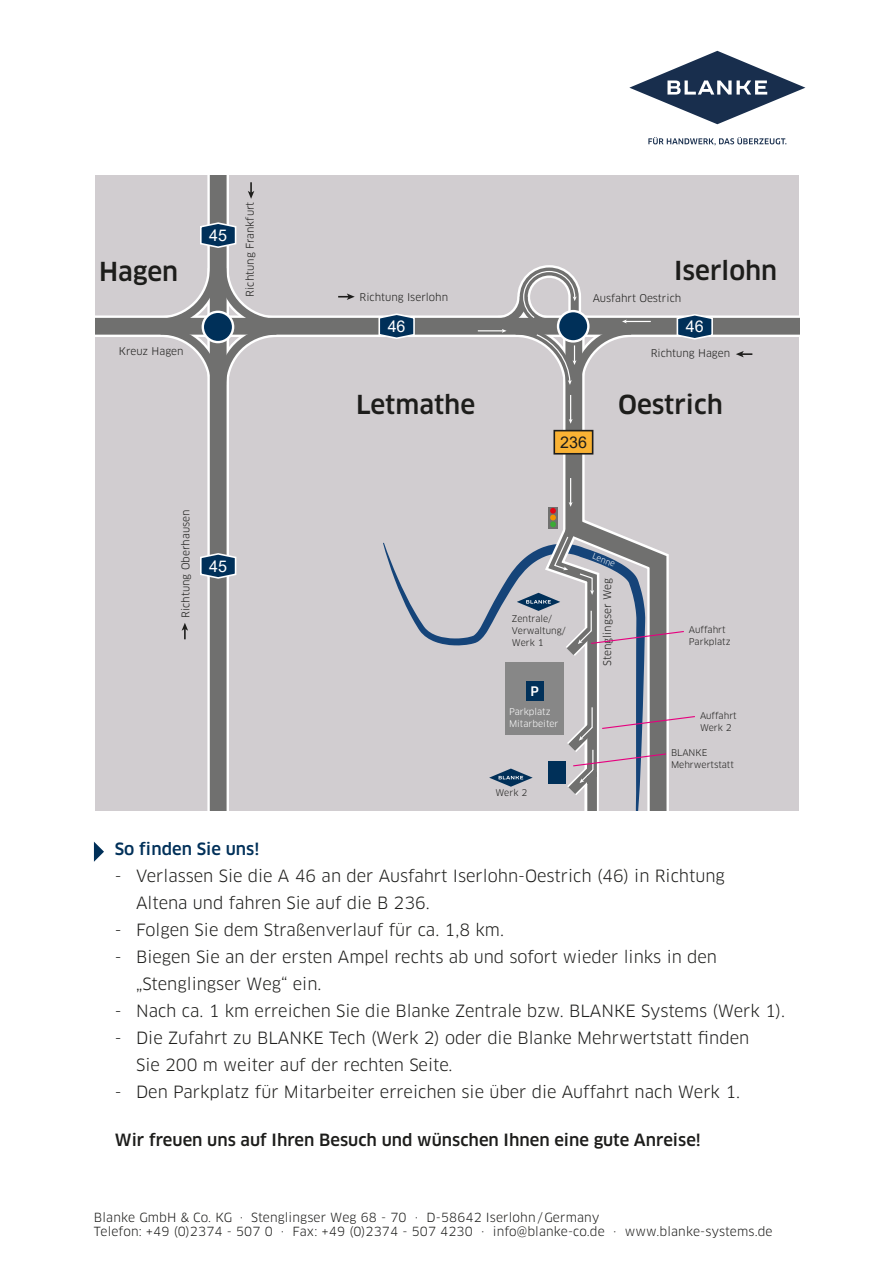
<style>
.page{position:relative;width:893px;height:1263px;background:#fff}
.page>*{position:absolute;margin:0;border:0;box-sizing:border-box;transform-origin:0 0}
.t1{font:500 25.5px "Clan OT";color:#1d1d1b}
.t2{font:16.5px/27px "Clan OT";color:#1d1d1b}
.t3{font:500 16.5px "Clan OT";color:#1d1d1b}
.t4{font:500 16.5px "Clan OT";color:#003059}
.t5{font:16.05px "Arial";color:#fff}
.t6{font:16.05px "Arial";color:#1d1d1b}
.t7{font:500 12.9px "Clan OT";color:#fff}
.t8{font:12.3px "Clan OT";letter-spacing:.01em;color:#1d1d1b}
.t9{font:10.35px "Clan OT";color:#1d1d1b}
.t10{font:9px/12px "Clan OT";color:#1d1d1b}
.t11{font:9px "Clan OT";color:#fff}
.t12{font:7.95px "Clan OT";color:#fff}
</style>
<div class="page">
<svg style="left:94px;top:842px;width:10px;height:20px"></svg>
<svg style="left:648px;top:137px;width:138px;height:8px"></svg>
<svg style="left:629px;top:51px;width:176px;height:73px"></svg>
<svg style="left:95px;top:175px;width:704px;height:635px;background:#c6c3c6"></svg>
<p class="t9" style="left:244px;top:297px;width:97px;rotate:-90deg">Richtung Frankfurt</p>
<p class="t5" style="left:209px;top:224px;width:19px">45</p>
<p class="t1" style="left:99px;top:257px;width:81px">Hagen</p>
<p class="t1" style="left:674px;top:255px;width:105px">Iserlohn</p>
<p class="t9" style="left:360px;top:291px;width:90px">Richtung Iserlohn</p>
<p class="t9" style="left:593px;top:292px;width:90px">Ausfahrt Oestrich</p>
<p class="t5" style="left:388px;top:315px;width:19px">46</p>
<p class="t5" style="left:686px;top:316px;width:19px">46</p>
<p class="t9" style="left:119px;top:345px;width:66px">Kreuz Hagen</p>
<p class="t9" style="left:651px;top:347px;width:81px">Richtung Hagen</p>
<p class="t1" style="left:356px;top:390px;width:121px">Letmathe</p>
<p class="t1" style="left:618px;top:390px;width:106px">Oestrich</p>
<p class="t9" style="left:179px;top:618px;width:110px;rotate:-90deg">Richtung Oberhausen</p>
<p class="t5" style="left:209px;top:555px;width:19px">45</p>
<p class="t6" style="left:560px;top:431px;width:28px">236</p>
<p class="t10" style="left:512px;top:613px;width:42px">Zentrale/</p>
<p class="t10" style="left:512px;top:625px;width:55px">Verwaltung/</p>
<p class="t10" style="left:512px;top:637px;width:33px">Werk 1</p>
<p class="t12" style="left:595px;top:551px;width:25px;rotate:22deg">Lenne</p>
<p class="t9" style="left:601px;top:666px;width:89px;rotate:-90deg">Stenglingser Weg</p>
<p class="t10" style="left:689px;top:624px;width:43px">Auffahrt<br>Parkplatz</p>
<p class="t7" style="left:531px;top:684px;width:10px">P</p>
<p class="t11" style="left:509px;top:707px;width:43px">Parkplatz</p>
<p class="t11" style="left:509px;top:719px;width:51px">Mitarbeiter</p>
<p class="t10" style="left:700px;top:709px;width:38px">Auffahrt<br>Werk 2</p>
<p class="t10" style="left:495px;top:787px;width:33px">Werk 2</p>
<p class="t10" style="left:671px;top:747px;width:64px">BLANKE<br>Mehrwertstatt</p>
<p class="t4" style="left:115px;top:839px;width:146px">So finden Sie uns!</p>
<p class="t2" style="left:115px;top:862px;width:611px">- Verlassen Sie die A 46 an der Ausfahrt Iserlohn-Oestrich (46) in Richtung</p>
<p class="t2" style="left:136px;top:889px;width:295px">Altena und fahren Sie auf die B 236.</p>
<p class="t2" style="left:115px;top:916px;width:391px">- Folgen Sie dem Straßenverlauf für ca. 1,8 km.</p>
<p class="t2" style="left:115px;top:943px;width:604px">- Biegen Sie an der ersten Ampel rechts ab und sofort wieder links in den</p>
<p class="t2" style="left:136px;top:970px;width:187px">„Stenglingser Weg“ ein.</p>
<p class="t2" style="left:115px;top:997px;width:672px">- Nach ca. 1 km erreichen Sie die Blanke Zentrale bzw. BLANKE Systems (Werk 1).</p>
<p class="t2" style="left:136px;top:1024px;width:615px;text-indent:-21px">- Die Zufahrt zu BLANKE Tech (Werk 2) oder die Blanke Mehrwertstatt finden<br>Sie 200 m weiter auf der rechten Seite.</p>
<p class="t2" style="left:115px;top:1078px;width:627px">- Den Parkplatz für Mitarbeiter erreichen sie über die Auffahrt nach Werk 1.</p>
<p class="t3" style="left:115px;top:1130px;width:588px">Wir freuen uns auf Ihren Besuch und wünschen Ihnen eine gute Anreise!</p>
<p class="t8" style="left:94px;top:1210px;width:507px">Blanke GmbH &amp; Co. KG · Stenglingser Weg 68 - 70 · D-58642 Iserlohn/Germany</p>
<p class="t8" style="left:94px;top:1224px;width:680px">Telefon: +49 (0)2374 - 507 0 · Fax: +49 (0)2374 - 507 4230 · info@blanke-co.de · www.blanke-systems.de</p>
</div>
